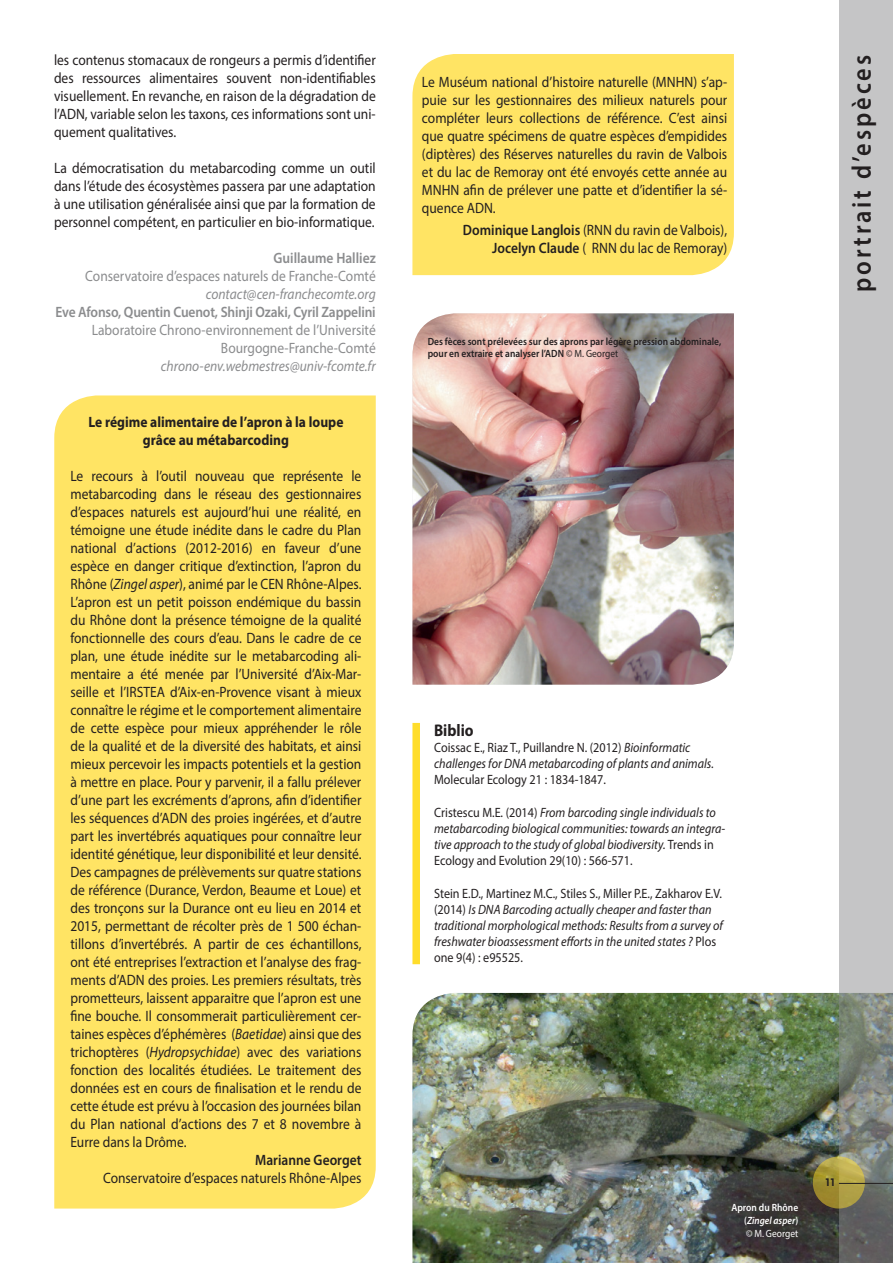
<style>
.page{position:relative;width:893px;height:1263px;background:#fff}
.page>*{position:absolute;margin:0;border:0;box-sizing:border-box;transform-origin:0 0}
.t1{font:600 27px "Myriad Pro";letter-spacing:.12em;color:#231f20;scale:.9 1}
.t2{font:18px "Minimum A Noir";color:#231f20}
.t3{font:700 16.95px "Myriad Pro";color:#231f20;scale:.9 1}
.t4{font:15px/18px "Myriad Pro";color:#231f20;text-align:justify;scale:.9 1}
.t5{font:15px "Myriad Pro";color:#8b8c8e;scale:.9 1}
.t6{font:600 15px "Myriad Pro";letter-spacing:-.01em;color:#8b8c8e;scale:.9 1}
.t7{font:italic 15px "Myriad Pro";color:#8b8c8e;scale:.9 1}
.t8{font:700 15px "Myriad Pro";color:#231f20;scale:.9 1}
.t9{font:600 15px "Myriad Pro";color:#231f20;scale:.9 1}
.t10{font:italic 13.5px/16.2px "Myriad Pro";color:#231f20;scale:.9 1}
.t11{font:13.5px/16.2px "Myriad Pro";color:#231f20;scale:.9 1}
.t12{font:600 10.5px/12.6px "Myriad Pro";color:#231f20;scale:.9 1}
.t13{font:600 10.5px/12.6px "Myriad Pro";color:#fff;text-align:right;scale:.9 1}
.t14{font:10.5px "Myriad Pro";color:#fff;scale:.9 1}
.s1{font-style:italic}
.s2{font-weight:600}
.s3{font-weight:400}
.s4{font-style:normal}
</style>
<div class="page">
<div style="left:412px;top:54px;width:322px;height:221px;background:#ffe464"></div>
<div style="left:54px;top:395px;width:322px;height:813px;background:#ffe464"></div>
<img style="left:412px;top:993px;width:427px;height:270px">
<img style="left:412px;top:313px;width:322px;height:372px">
<svg style="left:839px;top:0;width:54px;height:1263px;background:#b5b6b5"></svg>
<svg style="left:813px;top:1156px;width:52px;height:52px;background:#ad9d40"></svg>
<hr style="left:839px;top:1183px;width:54px;height:1px;background:#231f20">
<div style="left:412px;top:723px;width:8px;height:241px;background:#ffdd2b"></div>
<p class="t4" style="left:54px;top:51px;width:359px">les contenus stomacaux de rongeurs a permis d’identifier des ressources alimentaires souvent non-identifiables visuellement. En revanche, en raison de la dégradation de l’ADN, variable selon les taxons, ces informations sont uni&shy;quement qualitatives.</p>
<p class="t4" style="left:54px;top:159px;width:359px">La démocratisation du metabarcoding comme un outil dans l’étude des écosystèmes passera par une adaptation à une utilisation généralisée ainsi que par la formation de personnel compétent, en particulier en bio-informatique.</p>
<p class="t6" style="left:274px;top:249px;width:115px">Guillaume Halliez</p>
<p class="t5" style="left:85px;top:267px;width:324px">Conservatoire d’espaces naturels de Franche-Comté</p>
<p class="t7" style="left:206px;top:285px;width:190px">contact@cen-franchecomte.org</p>
<p class="t6" style="left:56px;top:303px;width:357px">Eve Afonso, Quentin Cuenot, Shinji Ozaki, Cyril Zappelini</p>
<p class="t5" style="left:92px;top:321px;width:317px">Laboratoire Chrono-environnement de l’Université</p>
<p class="t5" style="left:221px;top:339px;width:173px">Bourgogne-Franche-Comté</p>
<p class="t7" style="left:161px;top:357px;width:240px">chrono-env.webmestres@univ-fcomte.fr</p>
<p class="t8" style="left:88px;top:412px;width:285px">Le régime alimentaire de l’apron à la loupe</p>
<p class="t8" style="left:143px;top:430px;width:164px">grâce au métabarcoding</p>
<p class="t4" style="left:70px;top:467px;width:325px">Le recours à l’outil nouveau que représente le metabarcoding dans le réseau des gestionnaires d’espaces naturels est aujourd’hui une réalité, en témoigne une étude inédite dans le cadre du Plan national d’actions (2012-2016) en faveur d’une espèce en danger critique d’extinction, l’apron du Rhône (<span class="s1">Zingel asper</span>), animé par le CEN Rhône-Alpes.<br>L’apron est un petit poisson endémique du bassin du Rhône dont la présence témoigne de la qualité fonctionnelle des cours d’eau. Dans le cadre de ce plan, une étude inédite sur le metabarcoding ali&shy;mentaire a été menée par l’Université d’Aix-Mar&shy;seille et l’IRSTEA d’Aix-en-Provence visant à mieux connaître le régime et le comportement alimentaire de cette espèce pour mieux appréhender le rôle de la qualité et de la diversité des habitats, et ainsi mieux percevoir les impacts potentiels et la gestion à mettre en place. Pour y parvenir, il a fallu prélever d’une part les excréments d’aprons, afin d’identifier les séquences d’ADN des proies ingérées, et d’autre part les invertébrés aquatiques pour connaître leur identité génétique, leur disponibilité et leur densité.<br>Des campagnes de prélèvements sur quatre stations de référence (Durance, Verdon, Beaume et Loue) et des tronçons sur la Durance ont eu lieu en 2014 et 2015, permettant de récolter près de 1 500 échan&shy;tillons d’invertébrés. A partir de ces échantillons, ont été entreprises l’extraction et l’analyse des frag&shy;ments d’ADN des proies. Les premiers résultats, très prometteurs, laissent apparaitre que l’apron est une fine bouche. Il consommerait particulièrement cer&shy;taines espèces d’éphémères (<span class="s1">Baetidae</span>) ainsi que des trichoptères (<span class="s1">Hydropsychidae</span>) avec des variations fonction des localités étudiées. Le traitement des données est en cours de finalisation et le rendu de cette étude est prévu à l’occasion des journées bilan du Plan national d’actions des 7 et 8 novembre à Eurre dans la Drôme.</p>
<p class="t9" style="left:255px;top:1150px;width:119px">Marianne Georget</p>
<p class="t4" style="left:103px;top:1169px;width:289px">Conservatoire d’espaces naturels Rhône-Alpes</p>
<p class="t4" style="left:422px;top:72px;width:341px">Le Muséum national d’histoire naturelle (MNHN) s’ap&shy;puie sur les gestionnaires des milieux naturels pour compléter leurs collections de référence. C’est ainsi que quatre spécimens de quatre espèces d’empidides (diptères) des Réserves naturelles du ravin de Valbois et du lac de Remoray ont été envoyés cette année au MNHN afin de prélever une patte et d’identifier la sé&shy;quence ADN.</p>
<p class="t4" style="left:463px;top:220px;width:295px;text-align:right"><span class="s2">Dominique Langlois</span> (RNN du ravin de Valbois),<br><span class="s2">Jocelyn Claude</span> ( RNN du lac de Remoray)</p>
<p class="t12" style="left:428px;top:335px;width:328px">Des fèces sont prélevées sur des aprons par légère pression abdominale, pour en extraire et analyser l’ADN <span class="s3">© M. Georget</span></p>
<p class="t1" style="left:844px;top:292px;width:264px;rotate:-90deg">portrait d’espèces</p>
<p class="t3" style="left:434px;top:719px;width:45px">Biblio</p>
<p class="t11" style="left:434px;top:739px;width:312px">Coissac E., Riaz T., Puillandre N. (2012) <span class="s1">Bioinformatic challenges for DNA metabarcoding of plants and animals.<br></span>Molecular Ecology 21 : 1834-1847.</p>
<p class="t10" style="left:434px;top:804px;width:325px"><span class="s4">Cristescu M.E. (2014)</span> From barcoding single individuals to metabarcoding biological communities: towards an integra&shy;tive approach to the study of global biodiversity. <span class="s4">Trends in Ecology and Evolution 29(10) : 566-571.</span></p>
<p class="t10" style="left:434px;top:885px;width:322px"><span class="s4">Stein E.D., Martinez M.C., Stiles S., Miller P.E., Zakharov E.V. (2014)</span> Is DNA Barcoding actually cheaper and faster than traditional morphological methods: Results from a survey of freshwater bioassessment efforts in the united states ? <span class="s4">Plos one 9(4) : e95525.</span></p>
<p class="t13" style="left:731px;top:1201px;width:76px">Apron du Rhône (<span class="s1">Zingel asper</span>)</p>
<p class="t14" style="left:746px;top:1226px;width:59px">© M. Georget</p>
<p class="t2" style="left:826px;top:1172px;width:11px">11</p>
</div>
